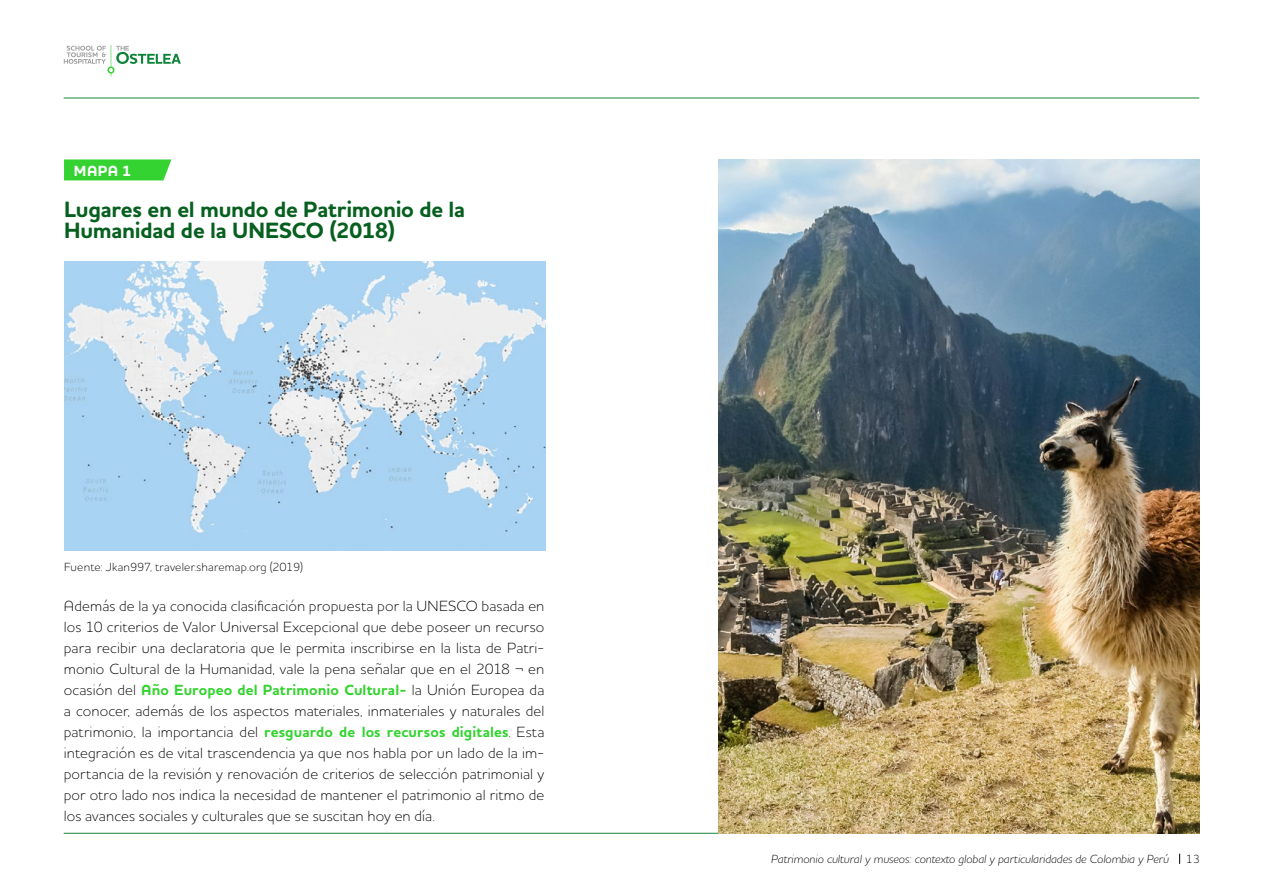
<style>
.page{position:relative;width:1263px;height:893px;background:#fff}
.page>*{position:absolute;margin:0;border:0;box-sizing:border-box;transform-origin:0 0}
.t1{font:700 22.5px/21px "Houschka Pro";letter-spacing:-.01em;color:#07601f}
.t2{font:300 15px/21px "Houschka Pro";letter-spacing:.005em;color:#000;text-align:justify}
.t3{font:700 15px "Houschka Pro";color:#fff}
.t4{font:italic 300 12px "Houschka Pro";color:#000}
.t5{font:300 12px "Houschka Pro";letter-spacing:.015em;color:#000}
.s1{font-weight:700;color:#35d331}
</style>
<div class="page">
<hr style="left:64px;top:98px;width:1135px;height:1px;background:#148637">
<svg style="left:64px;top:45px;width:117px;height:32px"></svg>
<hr style="left:64px;top:833px;width:1135px;height:1px;background:#148637">
<svg style="left:64px;top:159px;width:107px;height:21px;background:#3fd53c"></svg>
<img style="left:65px;top:262px;width:480px;height:289px">
<img style="left:718px;top:159px;width:481px;height:674px">
<p class="t3" style="left:74px;top:161px;width:59px">MAPA 1</p>
<h1 class="t1" style="left:64px;top:199px;width:403px">Lugares en el mundo de Patrimonio de la<br>Humanidad de la UNESCO (2018)</h1>
<p class="t5" style="left:64px;top:559px;width:240px">Fuente: Jkan997, traveler.sharemap.org (2019)</p>
<p class="t2" style="left:64px;top:595px;width:482px">Además de la ya conocida clasificación propuesta por la UNESCO basada en los 10 criterios de Valor Universal Excepcional que debe poseer un recurso para recibir una declaratoria que le permita inscribirse en la lista de Patri&shy;monio Cultural de la Humanidad, vale la pena señalar que en el 2018 ¬ en ocasión del <span class="s1">Año Europeo del Patrimonio Cultural-</span> la Unión Europea da a conocer, además de los aspectos materiales, inmateriales y naturales del patrimonio, la importancia del <span class="s1">resguardo de los recursos digitales</span>. Esta integración es de vital trascendencia ya que nos habla por un lado de la im&shy;portancia de la revisión y renovación de criterios de selección patrimonial y por otro lado nos indica la necesidad de mantener el patrimonio al ritmo de los avances sociales y culturales que se suscitan hoy en día.</p>
<p class="t4" style="left:771px;top:851px;width:399px">Patrimonio cultural y museos: contexto global y particularidades de Colombia y Perú</p>
<p class="t5" style="left:1186px;top:851px;width:16px">13</p>
</div>
